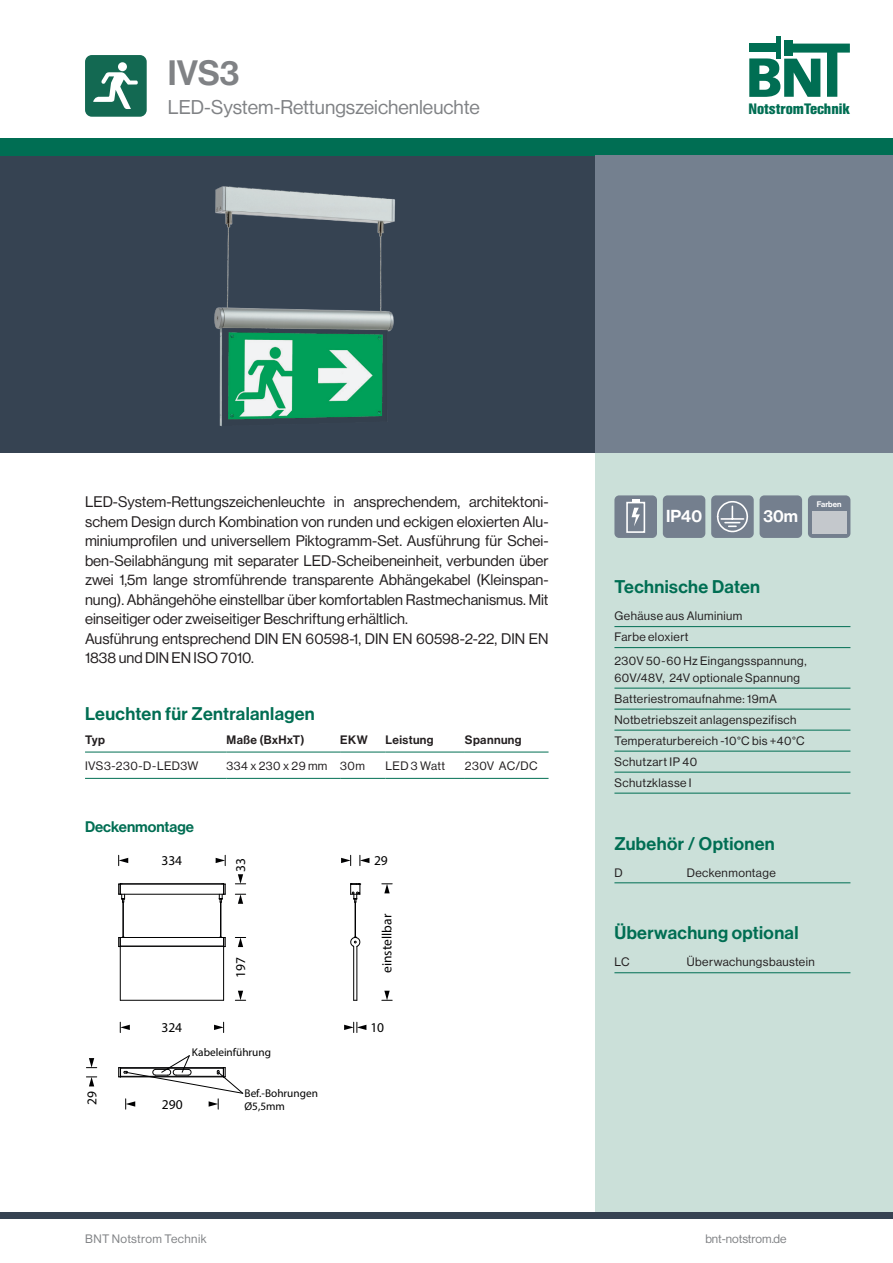
<style>
.page{position:relative;width:893px;height:1263px;background:#fff}
.page>*{position:absolute;margin:0;border:0;box-sizing:border-box;transform-origin:0 0}
.t1{font:34.5px "N Haas Grotesk DS Std 65 Md";color:#808285}
.t2{font:19.5px "N Haas Grotesk DS Std 55 Rg";color:#808285}
.t3{font:18px "N Haas Grotesk DS Std 65 Md";letter-spacing:.02em;color:#006e53}
.t4{font:16.95px "N Haas Grotesk DS Std 65 Md";color:#fff}
.t5{font:15px/19.5px "N Haas Grotesk DS Std 55 Rg";color:#231f20}
.t6{font:700 15px "Helvetica Con BQ";color:#006e53}
.t7{font:15px "N Haas Grotesk DS Std 65 Md";color:#006e53}
.t8{font:13.5px "Myriad Pro";color:#000001}
.t9{font:12px/21px "N Haas Grotesk DS Std 55 Rg";letter-spacing:.035em;color:#231f20}
.t10{font:12px "N Haas Grotesk DS Std 55 Rg";letter-spacing:.015em;color:#808285}
.t11{font:12px "N Haas Grotesk DS Std 65 Md";letter-spacing:.035em;color:#231f20}
.t12{font:11.25px/13.4px "Myriad Pro";color:#000001}
.t13{font:7.95px "N Haas Grotesk DS Std 65 Md";color:#fff}
</style>
<div class="page">
<div style="left:0;top:155px;width:595px;height:298px;background:#364352"></div>
<div style="left:0;top:138px;width:893px;height:17px;background:#006e53"></div>
<div style="left:595px;top:453px;width:298px;height:762px;background:#cbe0d9"></div>
<svg style="left:749px;top:44px;width:101px;height:53px"></svg>
<div style="left:784px;top:40px;width:9px;height:16px;background:#006e53"></div>
<div style="left:749px;top:43px;width:31px;height:9px;background:#006e53"></div>
<hr style="left:776px;top:36px;width:4px;height:23px;background:#006e53">
<div style="left:0;top:1212px;width:893px;height:6px;background:#364352"></div>
<div style="left:86px;top:56px;width:59px;height:59px;background:#136952;border-radius:5px"></div>
<div style="left:85px;top:55px;width:62px;height:62px;border:3px solid #136952;border-radius:5px"></div>
<div style="left:118px;top:62px;width:9px;height:9px;background:#fff;border-radius:50%"></div>
<svg style="left:93px;top:72px;width:45px;height:37px"></svg>
<div style="left:595px;top:155px;width:298px;height:298px;background:#74808f"></div>
<hr style="left:614px;top:626px;width:236px;height:1px;background:#006e53">
<hr style="left:614px;top:647px;width:236px;height:1px;background:#006e53">
<hr style="left:614px;top:688px;width:236px;height:1px;background:#006e53">
<hr style="left:614px;top:709px;width:236px;height:1px;background:#006e53">
<hr style="left:614px;top:730px;width:236px;height:1px;background:#006e53">
<hr style="left:614px;top:751px;width:236px;height:1px;background:#006e53">
<hr style="left:614px;top:772px;width:236px;height:1px;background:#006e53">
<hr style="left:614px;top:793px;width:236px;height:1px;background:#006e53">
<hr style="left:614px;top:882px;width:236px;height:1px;background:#006e53">
<img style="left:214px;top:186px;width:181px;height:241px">
<svg style="left:86px;top:1058px;width:11px;height:10px"></svg>
<svg style="left:86px;top:1077px;width:11px;height:9px"></svg>
<svg style="left:118px;top:855px;width:10px;height:11px"></svg>
<svg style="left:216px;top:855px;width:10px;height:11px"></svg>
<svg style="left:214px;top:1022px;width:10px;height:10px"></svg>
<svg style="left:120px;top:1022px;width:10px;height:10px"></svg>
<svg style="left:235px;top:894px;width:11px;height:10px"></svg>
<svg style="left:235px;top:991px;width:11px;height:10px"></svg>
<svg style="left:235px;top:874px;width:11px;height:10px"></svg>
<svg style="left:382px;top:883px;width:10px;height:10px"></svg>
<svg style="left:382px;top:991px;width:10px;height:10px"></svg>
<svg style="left:344px;top:1022px;width:22px;height:10px"></svg>
<svg style="left:360px;top:855px;width:9px;height:11px"></svg>
<svg style="left:341px;top:855px;width:10px;height:11px"></svg>
<svg style="left:235px;top:937px;width:11px;height:10px"></svg>
<hr style="left:120px;top:894px;width:104px;height:1px;background:#000001">
<hr style="left:120px;top:884px;width:104px;height:1px;background:#000001">
<hr style="left:120px;top:946px;width:104px;height:1px;background:#000001">
<hr style="left:124px;top:937px;width:96px;height:1px;background:#000001">
<hr style="left:122px;top:883px;width:100px;height:1px;background:#000001">
<hr style="left:120px;top:1000px;width:104px;height:1px;background:#000001">
<hr style="left:223px;top:946px;width:1px;height:54px;background:#000001">
<hr style="left:120px;top:946px;width:1px;height:54px;background:#000001">
<svg style="left:220px;top:937px;width:6px;height:10px"></svg>
<svg style="left:118px;top:937px;width:7px;height:10px"></svg>
<svg style="left:118px;top:883px;width:8px;height:20px"></svg>
<svg style="left:219px;top:883px;width:7px;height:20px"></svg>
<hr style="left:123px;top:902px;width:1px;height:35px;background:#000001">
<hr style="left:221px;top:902px;width:1px;height:35px;background:#000001">
<hr style="left:220px;top:902px;width:1px;height:35px;background:#000001">
<hr style="left:357px;top:946px;width:1px;height:54px;background:#000001">
<hr style="left:353px;top:946px;width:1px;height:54px;background:#000001">
<svg style="left:350px;top:937px;width:10px;height:10px"></svg>
<svg style="left:350px;top:883px;width:11px;height:20px"></svg>
<hr style="left:355px;top:902px;width:1px;height:35px;background:#000001">
<svg style="left:118px;top:1055px;width:125px;height:54px"></svg>
<hr style="left:85px;top:752px;width:141px;height:1px;background:#006e53">
<hr style="left:226px;top:752px;width:114px;height:1px;background:#006e53">
<hr style="left:340px;top:752px;width:46px;height:1px;background:#006e53">
<hr style="left:386px;top:752px;width:79px;height:1px;background:#006e53">
<hr style="left:465px;top:752px;width:84px;height:1px;background:#006e53">
<hr style="left:85px;top:778px;width:141px;height:1px;background:#006e53">
<hr style="left:226px;top:778px;width:114px;height:1px;background:#006e53">
<hr style="left:340px;top:778px;width:46px;height:1px;background:#006e53">
<hr style="left:386px;top:778px;width:79px;height:1px;background:#006e53">
<hr style="left:465px;top:778px;width:84px;height:1px;background:#006e53">
<hr style="left:614px;top:972px;width:236px;height:1px;background:#006e53">
<div style="left:615px;top:496px;width:41px;height:41px;background:#747f8e;border-radius:4px"></div>
<div style="left:614px;top:495px;width:43px;height:43px;border:2px solid #747f8e;border-radius:4px"></div>
<div style="left:626px;top:502px;width:19px;height:31px;border:2px solid #fff"></div>
<svg style="left:632px;top:499px;width:8px;height:27px"></svg>
<div style="left:664px;top:496px;width:40px;height:41px;background:#747f8e;border-radius:4px"></div>
<div style="left:663px;top:495px;width:42px;height:43px;border:2px solid #747f8e;border-radius:4px"></div>
<div style="left:712px;top:496px;width:41px;height:41px;background:#747f8e;border-radius:4px"></div>
<div style="left:711px;top:495px;width:43px;height:43px;border:2px solid #747f8e;border-radius:4px"></div>
<svg style="left:716px;top:501px;width:33px;height:32px"></svg>
<div style="left:761px;top:496px;width:40px;height:41px;background:#747f8e;border-radius:4px"></div>
<div style="left:760px;top:495px;width:42px;height:43px;border:2px solid #747f8e;border-radius:4px"></div>
<div style="left:809px;top:496px;width:40px;height:41px;background:#747f8e;border-radius:4px"></div>
<div style="left:808px;top:495px;width:42px;height:43px;border:2px solid #747f8e;border-radius:4px"></div>
<div style="left:812px;top:512px;width:34px;height:22px;background:#c4c8cc"></div>
<h1 class="t1" style="left:168px;top:53px;width:73px">IVS3</h1>
<h2 class="t2" style="left:168px;top:96px;width:313px">LED-System-Rettungszeichenleuchte</h2>
<p class="t6" style="left:748px;top:100px;width:103px">NotstromTechnik</p>
<p class="t5" style="left:85px;top:492px;width:465px">LED-System-Rettungszeichenleuchte in ansprechendem, architektoni&shy;schem Design durch Kombination von runden und eckigen eloxierten Alu&shy;miniumprofilen und universellem Piktogramm-Set. Ausführung für Schei&shy;ben-Seilabhängung mit separater LED-Scheibeneinheit, verbunden über zwei 1,5m lange stromführende transparente Abhängekabel (Kleinspan&shy;nung). Abhängehöhe einstellbar über komfortablen Rastmechanismus. Mit einseitiger oder zweiseitiger Beschriftung erhältlich.<br>Ausführung entsprechend DIN EN 60598-1, DIN EN 60598-2-22, DIN EN 1838 und DIN EN ISO 7010.</p>
<p class="t3" style="left:85px;top:703px;width:231px">Leuchten für Zentralanlagen</p>
<p class="t11" style="left:85px;top:732px;width:21px">Typ</p>
<p class="t11" style="left:226px;top:732px;width:80px">Maße (BxHxT)</p>
<p class="t11" style="left:340px;top:732px;width:29px">EKW</p>
<p class="t11" style="left:386px;top:732px;width:50px">Leistung</p>
<p class="t11" style="left:465px;top:732px;width:58px">Spannung</p>
<p class="t9" style="left:85px;top:755px;width:115px">IVS3-230-D-LED3W</p>
<p class="t9" style="left:226px;top:755px;width:140px">334 x 230 x 29 mm 30m</p>
<p class="t9" style="left:386px;top:755px;width:61px">LED 3 Watt</p>
<p class="t9" style="left:465px;top:755px;width:74px">230V AC/DC</p>
<p class="t7" style="left:85px;top:818px;width:110px">Deckenmontage</p>
<p class="t8" style="left:161px;top:852px;width:22px">334</p>
<p class="t8" style="left:161px;top:1019px;width:22px">324</p>
<p class="t8" style="left:232px;top:872px;width:15px;rotate:-90deg">33</p>
<p class="t8" style="left:232px;top:978px;width:22px;rotate:-90deg">197</p>
<p class="t8" style="left:83px;top:1105px;width:15px;rotate:-90deg">29</p>
<p class="t12" style="left:192px;top:1045px;width:81px">Kabeleinführung</p>
<p class="t8" style="left:162px;top:1096px;width:22px">290</p>
<p class="t12" style="left:245px;top:1086px;width:75px">Bef.-Bohrungen<br>Ø5,5mm</p>
<p class="t8" style="left:374px;top:852px;width:15px">29</p>
<p class="t8" style="left:379px;top:973px;width:60px;rotate:-90deg">einstellbar</p>
<p class="t8" style="left:370px;top:1019px;width:15px">10</p>
<p class="t4" style="left:666px;top:506px;width:37px">IP40</p>
<p class="t4" style="left:764px;top:506px;width:36px">30m</p>
<p class="t13" style="left:817px;top:500px;width:26px">Farben</p>
<p class="t3" style="left:614px;top:576px;width:147px">Technische Daten</p>
<p class="t9" style="left:614px;top:606px;width:129px">Gehäuse aus Aluminium<br>Farbe eloxiert</p>
<p class="t9" style="left:614px;top:653px;width:194px;line-height:16.5px">230V 50-60 Hz Eingangsspannung,<br>60V/48V, 24V optionale Spannung</p>
<p class="t9" style="left:614px;top:688px;width:192px">Batteriestromaufnahme: 19mA<br>Notbetriebszeit anlagenspezifisch<br>Temperaturbereich -10°C bis +40°C<br>Schutzart IP 40<br>Schutzklasse I</p>
<p class="t3" style="left:614px;top:833px;width:162px">Zubehör / Optionen</p>
<p class="t9" style="left:614px;top:862px;width:10px">D</p>
<p class="t9" style="left:687px;top:862px;width:90px">Deckenmontage</p>
<p class="t3" style="left:614px;top:923px;width:185px">Überwachung optional</p>
<p class="t9" style="left:614px;top:952px;width:17px">LC</p>
<p class="t9" style="left:687px;top:952px;width:129px">Überwachungsbaustein</p>
<p class="t10" style="left:85px;top:1231px;width:123px">BNT Notstrom Technik</p>
<p class="t10" style="left:705px;top:1231px;width:83px">bnt-notstrom.de</p>
</div>
